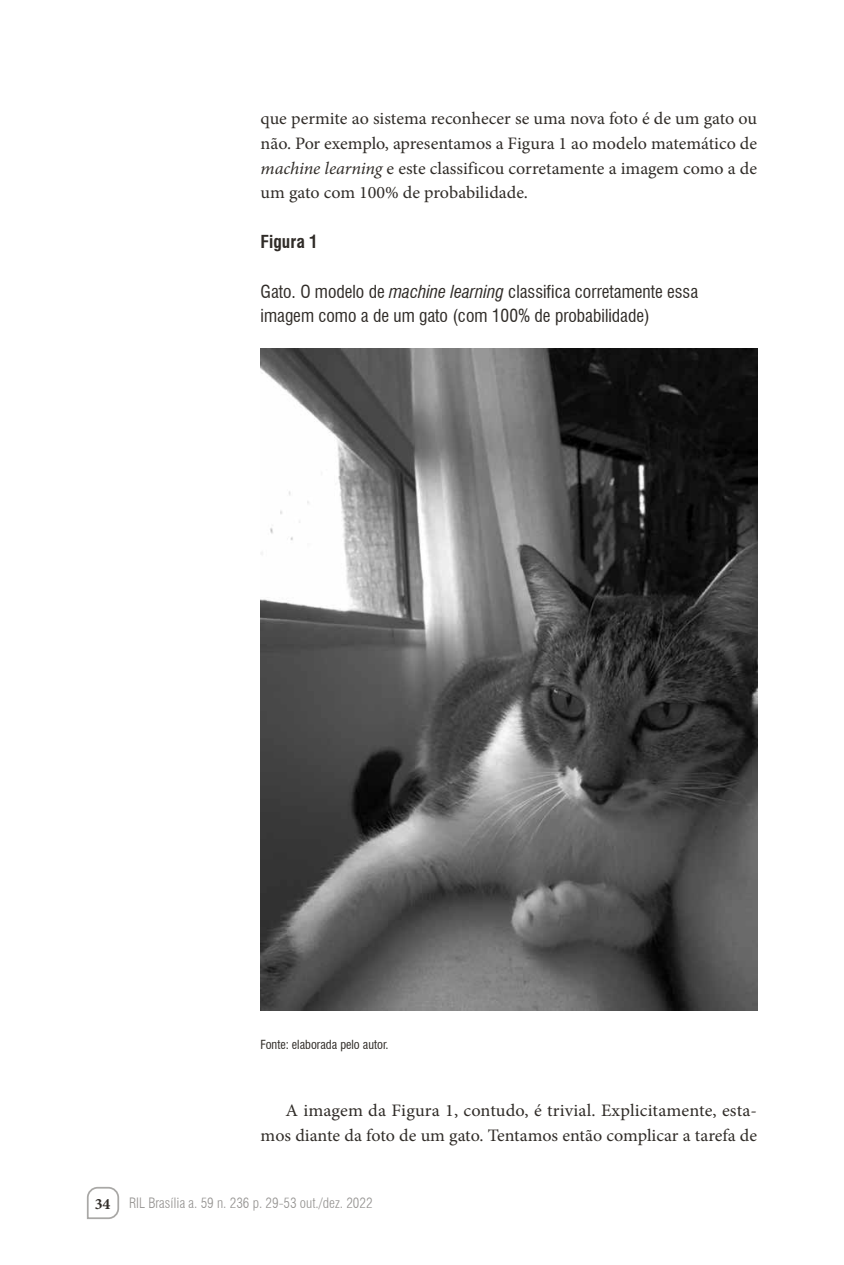
<style>
.page{position:relative;width:844px;height:1265px;background:#fff}
.page>*{position:absolute;margin:0;border:0;box-sizing:border-box;transform-origin:0 0}
.Texto{font:17.5px/24.8px "Minion Pro";color:#302c28;text-align:justify}
.Texto-2{font:17.5px/24.8px "Minion Pro";color:#302c28;text-align:right;scale:1.04 1}
.Título_secundário{font:condensed 17.5px/24.8px "Swiss 721 BT";color:#302c28}
.Título_principal{font:700 condensed 17.5px "Swiss 721 BT";color:#302c28}
.t1{font:300 condensed 14px "Swiss 721 BT";color:#949290}
.Fonte_e_rodapé_-_f{font:condensed 12.25px "Swiss 721 BT";color:#302c28}
.s1{font-style:italic}
.s2{font-family:"Minion Pro";font-weight:700;font-stretch:normal;font-size:15.75px;color:#302c28}
</style>
<div class="page">
<svg style="left:86px;top:1186px;width:34px;height:33px"></svg>
<img style="left:260px;top:349px;width:496px;height:661px">
<p class="Texto" style="left:260px;top:106px;width:498px">que permite ao sistema reconhecer se uma nova foto é de um gato ou não. Por exemplo, apresentamos a Figura 1 ao modelo matemático de <span class="s1">machine learning</span> e este classificou corretamente a imagem como a de um gato com 100% de probabilidade.</p>
<h4 class="Título_principal" style="left:260px;top:231px;width:59px">Figura 1</h4>
<h5 class="Título_secundário" style="left:260px;top:279px;width:439px">Gato. O modelo de <span class="s1">machine learning</span> classifica corretamente essa imagem como a de um gato (com 100% de probabilidade)</h5>
<p class="Fonte_e_rodapé_-_f" style="left:260px;top:1037px;width:129px">Fonte: elaborada pelo autor.</p>
<p class="Texto-2" style="left:260px;top:1098px;width:479px">A imagem da Figura 1, contudo, é trivial. Explicitamente, esta&shy;mos diante da foto de um gato. Tentamos então complicar a tarefa de</p>
<p class="t1" style="left:95px;top:1195px;width:279px"><span class="s2">34</span> RIL Brasília a. 59 n. 236 p. 29-53 out./dez. 2022</p>
</div>
